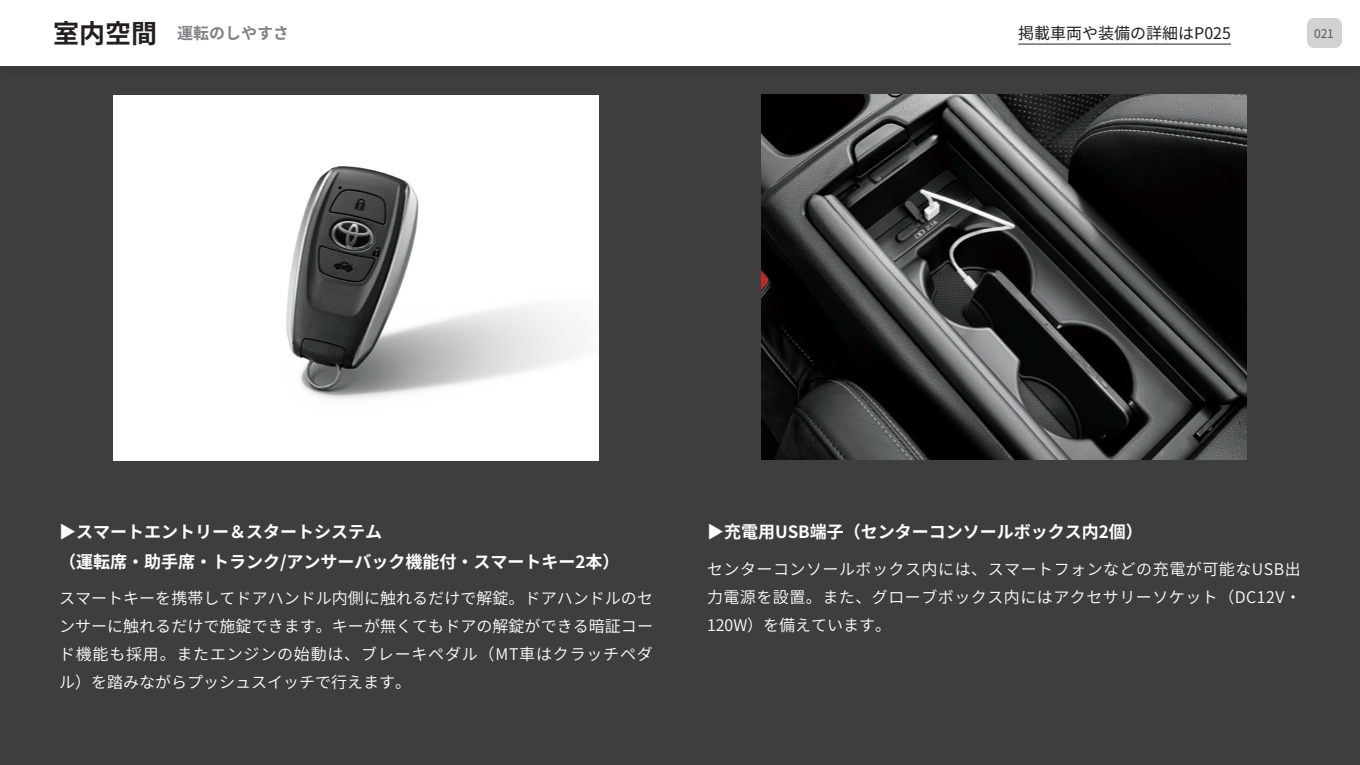
<style>
.page{position:relative;width:1360px;height:765px;background:#3e3e3f}
.page>*{position:absolute;margin:0;border:0;box-sizing:border-box;transform-origin:0 0}
.t1{font:700 17px/30px "Noto Sans CJ Kjp";color:#fff}
.t2{font:600 16px/28px "Noto Sans CJ Kjp";letter-spacing:.03em;color:#fff;text-align:justify}
.t3{font:16px "Noto Sans CJ Kjp";color:#231f20}
.t4{font:700 16px "Noto Sans CJ Kjp";color:#808285}
.t5{font:12px "Noto Sans CJ Kjp";color:#57585a}
.s1{font-size:26px;color:#231f20}
</style>
<div class="page">
<div style="left:113px;top:95px;width:486px;height:365px;background:#fff"></div>
<img style="left:761px;top:94px;width:486px;height:366px">
<img style="left:286px;top:166px;width:294px;height:234px">
<div style="left:0;top:0;width:1360px;height:66px;background:#fff"></div>
<div style="left:1307px;top:18px;width:35px;height:30px;background:#d1d2d4;border-radius:7px"></div>
<hr style="left:1018px;top:44px;width:213px;height:1px;background:#231f20">
<p class="t4" style="left:53px;top:24px;width:238px"><span class="s1">室内空間</span> 運転のしやすさ</p>
<p class="t3" style="left:1018px;top:24px;width:214px">掲載車両や装備の詳細はP025</p>
<p class="t5" style="left:1314px;top:26px;width:21px">021</p>
<p class="t1" style="left:59px;top:517px;width:562px">▶スマートエントリー＆スタートシステム<br>（運転席・助⼿席・トランク/アンサーバック機能付・スマートキー2本）</p>
<p class="t2" style="left:59px;top:585px;width:596px">スマートキーを携帯してドアハンドル内側に触れるだけで解錠。ドアハンドルのセンサーに触れるだけで施錠できます。キーが無くてもドアの解錠ができる暗証コード機能も採用。またエンジンの始動は、ブレーキペダル（MT車はクラッチペダル）を踏みながらプッシュスイッチで行えます。</p>
<p class="t1" style="left:707px;top:517px;width:437px">▶充電⽤USB端⼦（センターコンソールボックス内2個）</p>
<p class="t2" style="left:707px;top:556px;width:596px">センターコンソールボックス内には、スマートフォンなどの充電が可能なUSB出力電源を設置。また、グローブボックス内にはアクセサリーソケット（DC12V・120W）を備えています。</p>
</div>
